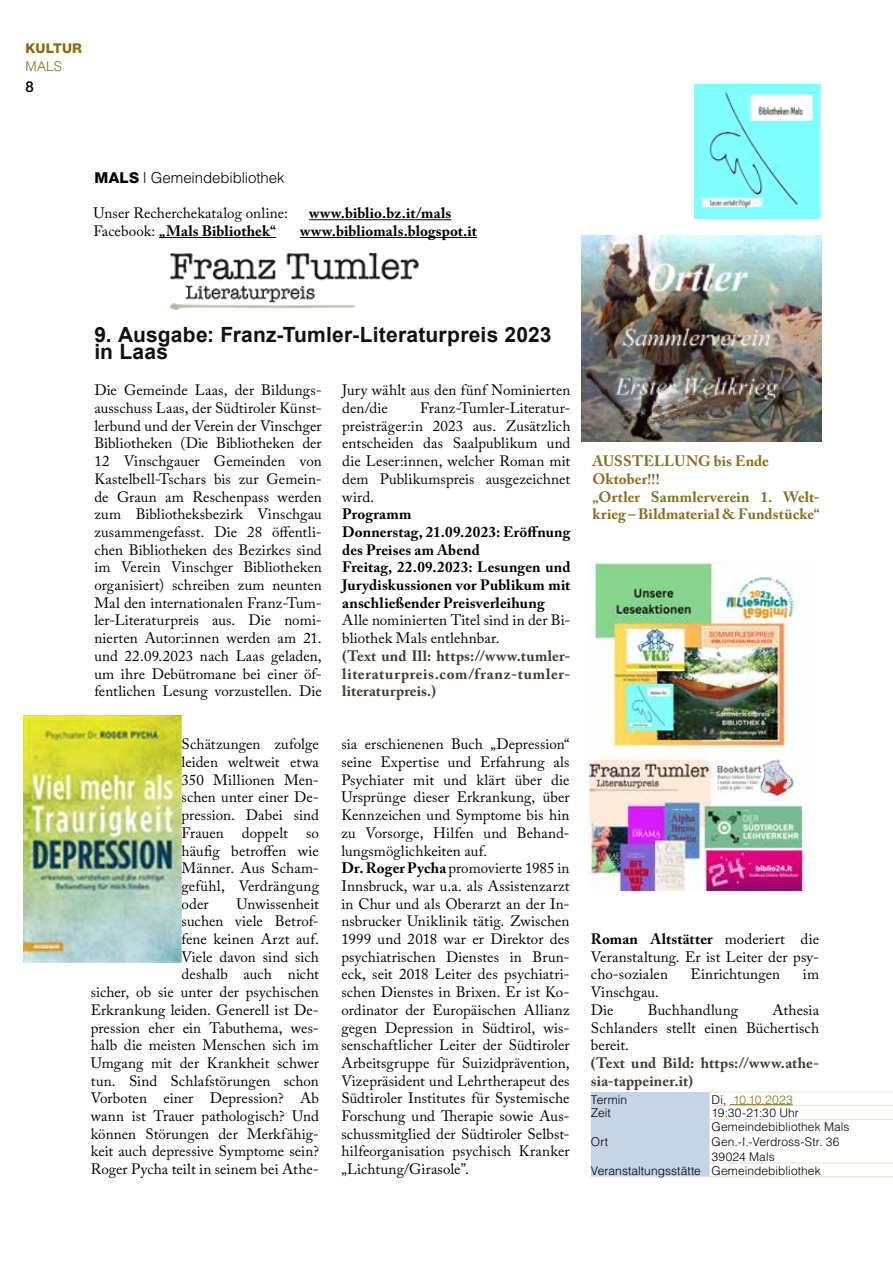
<style>
.page{position:relative;width:893px;height:1263px;background:#fff}
.page>*{position:absolute;margin:0;border:0;box-sizing:border-box;transform-origin:0 0}
.t1{font:700 21px/17.2px "Arial";letter-spacing:.01em;color:#111}
.t2{font:15px/17.7px "Adobe Caslon Pro";letter-spacing:.005em;color:#000;text-align:justify}
.t3{font:700 15px/17.7px "Adobe Caslon Pro";letter-spacing:.01em;color:#000}
.t4{font:700 15px/17.7px "Adobe Caslon Pro";letter-spacing:.025em;color:#403c32;text-align:justify}
.t5{font:700 15px/17.7px "Adobe Caslon Pro";letter-spacing:.01em;color:#856e17}
.t6{font:300 15px "Helvetica";letter-spacing:-.005em;color:#000}
.t7{font:500 15px "Helvetica Neue";color:#000}
.t8{font:800 13.5px "Helvetica Neue";letter-spacing:.01em;color:#846d0f}
.t9{font:300 13.5px "Helvetica";color:#846d0f}
.t10{font:300 12px/15px "Helvetica";letter-spacing:.005em;color:#000}
.t11{font:300 12px "Helvetica";letter-spacing:.015em;color:#856e17}
.s1{font-family:"Helvetica Neue";font-weight:800}
.s2{font-weight:400}
.s3{font-weight:700}
.s4{color:#000}
</style>
<div class="page">
<img style="left:695px;top:85px;width:126px;height:133px">
<hr style="left:309px;top:219px;width:142px;height:1px;background:#000">
<hr style="left:159px;top:237px;width:117px;height:1px;background:#000">
<hr style="left:300px;top:237px;width:177px;height:1px;background:#000">
<img style="left:171px;top:254px;width:247px;height:56px">
<img style="left:582px;top:236px;width:240px;height:205px">
<img style="left:24px;top:715px;width:158px;height:247px">
<hr style="left:709px;top:1092px;width:184px;height:1px;background:#ebe3cc">
<hr style="left:709px;top:1105px;width:184px;height:1px;background:#ebe3cc">
<hr style="left:709px;top:1119px;width:184px;height:1px;background:#ebe3cc">
<hr style="left:709px;top:1163px;width:184px;height:1px;background:#ebe3cc">
<hr style="left:709px;top:1176px;width:184px;height:1px;background:#ebe3cc">
<div style="left:591px;top:1092px;width:119px;height:85px;background:#c5d4e7"></div>
<hr style="left:730px;top:1104px;width:63px;height:1px;background:#856e17">
<img style="left:588px;top:561px;width:222px;height:330px">
<p class="t8" style="left:26px;top:40px;width:58px">KULTUR</p>
<p class="t9" style="left:26px;top:58px;width:38px">MALS</p>
<p class="t7" style="left:26px;top:78px;width:10px">8</p>
<p class="t6" style="left:95px;top:168px;width:192px"><span class="s1">MALS</span> | Gemeindebibliothek</p>
<p class="t2" style="left:94px;top:204px;width:196px">Unser Recherchekatalog online:</p>
<p class="t3" style="left:309px;top:204px;width:144px">www.biblio.bz.it/mals</p>
<p class="t3" style="left:94px;top:222px;width:184px"><span class="s2">Facebook:</span> „Mals Bibliothek“</p>
<p class="t3" style="left:300px;top:222px;width:178px">www.bibliomals.blogspot.it</p>
<h1 class="t1" style="left:94px;top:327px;width:459px">9. Ausgabe: Franz-Tumler-Literaturpreis 2023 in Laas</h1>
<p class="t2" style="left:94px;top:381px;width:229px">Die Gemeinde Laas, der Bildungs&shy;ausschuss Laas, der Südtiroler Künst&shy;lerbund und der Verein der Vinschger Bibliotheken (Die Bibliotheken der 12 Vinschgauer Gemeinden von Kastelbell-Tschars bis zur Gemein&shy;de Graun am Reschenpass werden zum Bibliotheksbezirk Vinschgau zusammengefasst. Die 28 öffentli&shy;chen Bibliotheken des Bezirkes sind im Verein Vinschger Bibliotheken organisiert) schreiben zum neunten Mal den internationalen Franz-Tum&shy;ler-Literaturpreis aus. Die nomi&shy;nierten Autor:innen werden am 21. und 22.09.2023 nach Laas geladen, um ihre Debütromane bei einer öf&shy;fentlichen Lesung vorzustellen. Die</p>
<p class="t2" style="left:342px;top:381px;width:230px">Jury wählt aus den fünf Nominierten den/die</p>
<p class="t2" style="left:342px;top:399px;width:230px;text-indent:78px">Franz-Tumler-Literatur&shy;preisträger:in 2023 aus. Zusätzlich entscheiden das Saalpublikum und die Leser:innen, welcher Roman mit dem Publikumspreis ausgezeichnet wird.</p>
<p class="t3" style="left:342px;top:505px;width:230px">Programm<br>Donnerstag, 21.09.2023: Eröffnung des Preises am Abend<br>Freitag, 22.09.2023: Lesungen und<br>Jurydiskussionen vor Publikum mit anschließender Preisverleihung</p>
<p class="t2" style="left:342px;top:611px;width:230px">Alle nominierten Titel sind in der Bi&shy;bliothek Mals entlehnbar.</p>
<p class="t4" style="left:342px;top:647px;width:230px">(Text und Ill: https://www.tumler&shy;literaturpreis.com/franz-tumler&shy;literaturpreis.)</p>
<p class="t2" style="left:182px;top:735px;width:139px">Schätzungen zufolge leiden weltweit etwa 350 Millionen Men&shy;schen unter einer De&shy;pression. Dabei sind Frauen doppelt so häufig betroffen wie Männer. Aus Scham&shy;gefühl, Verdrängung oder</p>
<p class="t2" style="left:91px;top:895px;width:230px;text-align:right">Unwissenheit<br>suchen viele Betrof-<br>fene keinen Arzt auf.<br>Viele davon sind sich<br>deshalb auch nicht<br>sicher, ob sie unter der psychischen<br>Erkrankung leiden. Generell ist De&shy;pression eher ein Tabuthema, wes&shy;halb die meisten Menschen sich im<br>Umgang mit der Krankheit schwer tun. Sind Schlafstörungen schon<br>Vorboten einer Depression? Ab wann ist Trauer pathologisch? Und können Störungen der Merkfähig&shy;keit auch depressive Symptome sein?<br>Roger Pycha teilt in seinem bei Athe-</p>
<p class="t2" style="left:341px;top:735px;width:230px;text-align:left">sia erschienenen Buch „Depression“ seine Expertise und Erfahrung als Psychiater mit und klärt über die Ursprünge dieser Erkrankung, über Kennzeichen und Symptome bis hin zu Vorsorge, Hilfen und Behand&shy;lungsmöglichkeiten auf.<br><span class="s3">Dr. Roger Pycha</span> promovierte 1985 in Innsbruck, war u.a. als Assistenzarzt in Chur und als Oberarzt an der In&shy;nsbrucker Uniklinik tätig. Zwischen 1999 und 2018 war er Direktor des psychiatrischen Dienstes in Brun&shy;eck, seit 2018 Leiter des psychiatri&shy;schen Dienstes in Brixen. Er ist Ko&shy;ordinator der Europäischen Allianz gegen Depression in Südtirol, wis&shy;senschaftlicher Leiter der Südtiroler Arbeitsgruppe für Suizidprävention, Vizepräsident und Lehrtherapeut des Südtiroler Institutes für Systemische Forschung und Therapie sowie Aus&shy;schussmitglied der Südtiroler Selbst&shy;hilfeorganisation psychisch Kranker „Lichtung/Girasole”.</p>
<p class="t5" style="left:592px;top:452px;width:229px">AUSSTELLUNG bis Ende<br>Oktober!!!<br>„Ortler Sammlerverein 1. Welt&shy;krieg – Bildmaterial &amp; Fundstücke“</p>
<p class="t2" style="left:591px;top:930px;width:230px"><span class="s3">Roman Altstätter</span> moderiert die Veranstaltung. Er ist Leiter der psy&shy;cho-sozialen</p>
<p class="t2" style="left:691px;top:965px;width:91px">Einrichtungen</p>
<p class="t2" style="left:803px;top:965px;width:18px">im</p>
<p class="t2" style="left:591px;top:983px;width:70px">Vinschgau.<br>Die</p>
<p class="t2" style="left:591px;top:1001px;width:230px;text-indent:181px">Athesia Schlanders stellt einen Büchertisch bereit.</p>
<p class="t4" style="left:591px;top:1054px;width:230px">(Text und Bild: https://www.athe&shy;sia-tappeiner.it)</p>
<p class="t10" style="left:591px;top:1091px;width:38px">Termin</p>
<p class="t11" style="left:712px;top:1092px;width:83px"><span class="s4">Di,</span> 10.10.2023</p>
<p class="t10" style="left:591px;top:1105px;width:22px">Zeit</p>
<p class="t10" style="left:712px;top:1105px;width:89px">19:30-21:30 Uhr</p>
<p class="t10" style="left:591px;top:1134px;width:19px">Ort</p>
<p class="t2" style="left:648px;top:1001px;width:92px">Buchhandlung</p>
<p class="t10" style="left:712px;top:1119px;width:140px">Gemeindebibliothek Mals<br>Gen.-I.-Verdross-Str. 36<br>39024 Mals</p>
<p class="t10" style="left:591px;top:1162px;width:231px">Veranstaltungsstätte Gemeindebibliothek</p>
</div>
